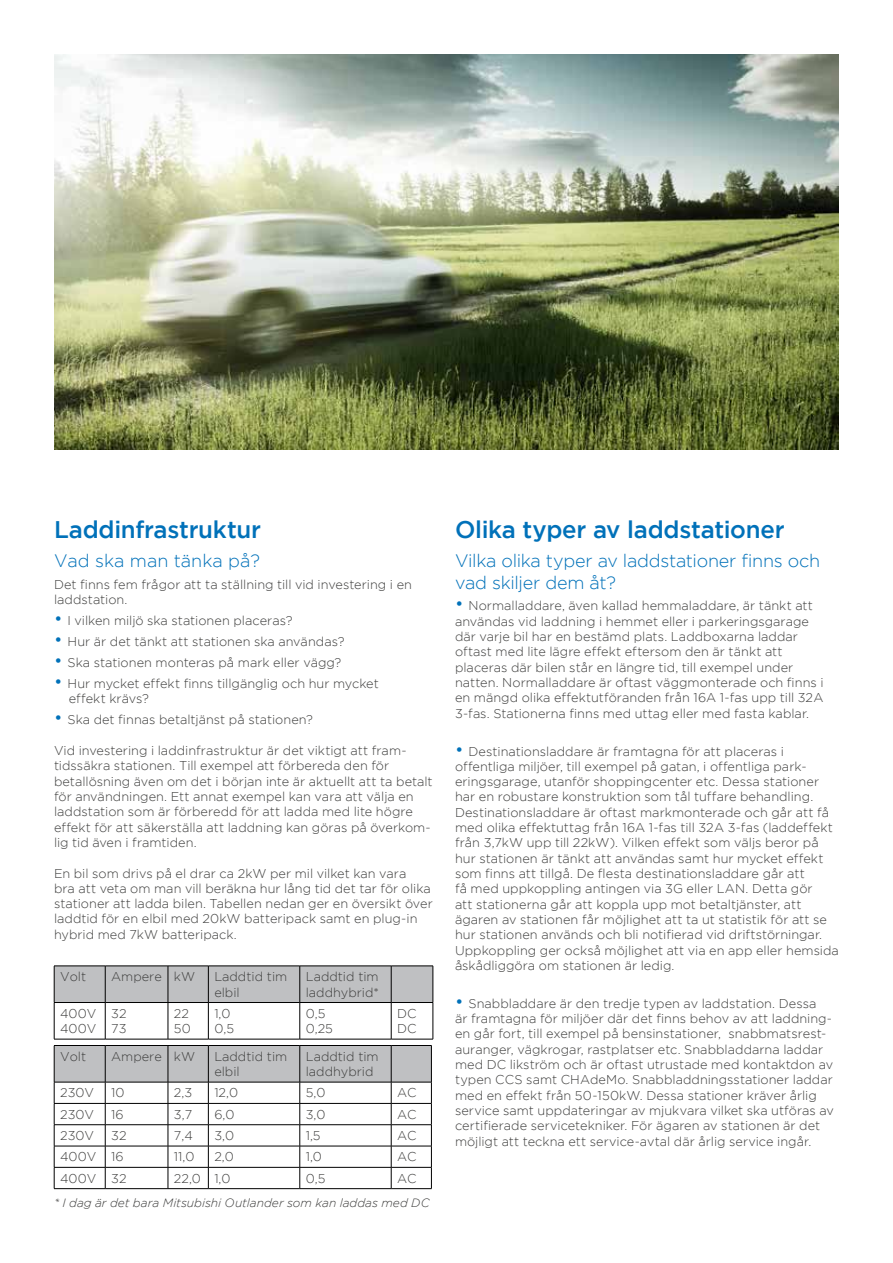
<style>
.page{position:relative;width:893px;height:1263px;background:#fff}
.page>*{position:absolute;margin:0;border:0;box-sizing:border-box;transform-origin:0 0}
.t1{font:500 24px "Gotham";letter-spacing:-.01em;color:#0071b9}
.t2{font:300 18px/21.6px "Gotham";letter-spacing:-.015em;color:#0071b9}
.t3{font:300 12.75px/15.3px "Gotham";color:#3c3c3b}
.t4{font:italic 300 12px "Gotham";color:#3c3c3b}
.s1{font-size:18px;color:#0071b9}
</style>
<div class="page">
<div style="left:55px;top:967px;width:378px;height:35px;background:#bfc0c2"></div>
<hr style="left:54px;top:966px;width:51px;height:1px;background:#000">
<hr style="left:54px;top:966px;width:1px;height:36px;background:#000">
<hr style="left:105px;top:966px;width:63px;height:1px;background:#000">
<hr style="left:105px;top:966px;width:1px;height:36px;background:#000">
<hr style="left:168px;top:966px;width:40px;height:1px;background:#000">
<hr style="left:168px;top:966px;width:1px;height:36px;background:#000">
<hr style="left:208px;top:966px;width:92px;height:1px;background:#000">
<hr style="left:208px;top:966px;width:1px;height:36px;background:#000">
<hr style="left:300px;top:966px;width:91px;height:1px;background:#000">
<hr style="left:300px;top:966px;width:1px;height:36px;background:#000">
<hr style="left:391px;top:966px;width:42px;height:1px;background:#000">
<hr style="left:391px;top:966px;width:1px;height:36px;background:#000">
<hr style="left:433px;top:966px;width:1px;height:36px;background:#000">
<hr style="left:54px;top:1002px;width:51px;height:1px;background:#000">
<hr style="left:54px;top:1003px;width:1px;height:36px;background:#000">
<hr style="left:105px;top:1002px;width:63px;height:1px;background:#000">
<hr style="left:105px;top:1003px;width:1px;height:36px;background:#000">
<hr style="left:168px;top:1002px;width:40px;height:1px;background:#000">
<hr style="left:168px;top:1003px;width:1px;height:36px;background:#000">
<hr style="left:208px;top:1002px;width:92px;height:1px;background:#000">
<hr style="left:208px;top:1003px;width:1px;height:36px;background:#000">
<hr style="left:300px;top:1002px;width:91px;height:1px;background:#000">
<hr style="left:300px;top:1003px;width:1px;height:36px;background:#000">
<hr style="left:391px;top:1002px;width:42px;height:1px;background:#000">
<hr style="left:391px;top:1003px;width:1px;height:36px;background:#000">
<hr style="left:433px;top:1003px;width:1px;height:36px;background:#000">
<hr style="left:54px;top:1039px;width:51px;height:1px;background:#000">
<hr style="left:105px;top:1039px;width:63px;height:1px;background:#000">
<hr style="left:168px;top:1039px;width:40px;height:1px;background:#000">
<hr style="left:208px;top:1039px;width:92px;height:1px;background:#000">
<hr style="left:300px;top:1039px;width:91px;height:1px;background:#000">
<hr style="left:391px;top:1039px;width:42px;height:1px;background:#000">
<svg style="left:54px;top:1045px;width:378px;height:143px"></svg>
<hr style="left:54px;top:1188px;width:51px;height:1px;background:#000">
<hr style="left:105px;top:1188px;width:63px;height:1px;background:#000">
<hr style="left:168px;top:1188px;width:40px;height:1px;background:#000">
<hr style="left:208px;top:1188px;width:92px;height:1px;background:#000">
<hr style="left:300px;top:1188px;width:91px;height:1px;background:#000">
<hr style="left:391px;top:1188px;width:41px;height:1px;background:#000">
<img style="left:55px;top:54px;width:784px;height:396px">
<h1 class="t1" style="left:54px;top:516px;width:209px">Laddinfrastruktur</h1>
<h2 class="t2" style="left:54px;top:550px;width:207px">Vad ska man tänka på?</h2>
<p class="t3" style="left:54px;top:576px;width:359px">Det finns fem frågor att ta ställning till vid investering i en laddstation.</p>
<p class="t3" style="left:54px;top:613px;width:240px"><span class="s1">•</span> I vilken miljö ska stationen placeras?</p>
<p class="t3" style="left:54px;top:634px;width:292px"><span class="s1">•</span> Hur är det tänkt att stationen ska användas?</p>
<p class="t3" style="left:54px;top:655px;width:289px"><span class="s1">•</span> Ska stationen monteras på mark eller vägg?</p>
<p class="t3" style="left:69px;top:676px;width:311px;text-indent:-15px"><span class="s1">•</span> Hur mycket effekt finns tillgänglig och hur mycket effekt krävs?</p>
<p class="t3" style="left:54px;top:712px;width:261px"><span class="s1">•</span> Ska det finnas betaltjänst på stationen?</p>
<p class="t3" style="left:54px;top:743px;width:380px">Vid investering i laddinfrastruktur är det viktigt att fram&shy;tidssäkra stationen. Till exempel att förbereda den för betallösning även om det i början inte är aktuellt att ta betalt för användningen. Ett annat exempel kan vara att välja en laddstation som är förberedd för att ladda med lite högre effekt för att säkerställa att laddning kan göras på överkom&shy;lig tid även i framtiden.</p>
<p class="t3" style="left:54px;top:865px;width:380px">En bil som drivs på el drar ca 2kW per mil vilket kan vara<br>bra att veta om man vill beräkna hur lång tid det tar för olika stationer att ladda bilen. Tabellen nedan ger en översikt över laddtid för en elbil med 20kW batteripack samt en plug-in hybrid med 7kW batteripack.</p>
<p class="t3" style="left:60px;top:969px;width:27px">Volt</p>
<p class="t3" style="left:111px;top:969px;width:85px">Ampere kW</p>
<p class="t3" style="left:214px;top:969px;width:74px">Laddtid tim elbil</p>
<p class="t3" style="left:306px;top:969px;width:75px">Laddtid tim laddhybrid*</p>
<p class="t3" style="left:60px;top:1005px;width:38px">400V<br>400V</p>
<p class="t3" style="left:111px;top:1005px;width:17px">32<br>73</p>
<p class="t3" style="left:174px;top:1005px;width:18px">22<br>50</p>
<p class="t3" style="left:214px;top:1005px;width:21px">1,0<br>0,5</p>
<p class="t3" style="left:306px;top:1005px;width:29px">0,5<br>0,25</p>
<p class="t3" style="left:397px;top:1005px;width:21px">DC<br>DC</p>
<p class="t3" style="left:60px;top:1048px;width:27px">Volt</p>
<p class="t3" style="left:111px;top:1048px;width:85px">Ampere kW</p>
<p class="t3" style="left:214px;top:1048px;width:74px">Laddtid tim elbil</p>
<p class="t3" style="left:306px;top:1048px;width:74px">Laddtid tim laddhybrid</p>
<p class="t3" style="left:60px;top:1085px;width:35px">230V</p>
<p class="t3" style="left:111px;top:1085px;width:15px">10</p>
<p class="t3" style="left:174px;top:1085px;width:20px">2,3</p>
<p class="t3" style="left:214px;top:1085px;width:25px">12,0</p>
<p class="t3" style="left:306px;top:1085px;width:21px">5,0</p>
<p class="t3" style="left:397px;top:1085px;width:21px">AC</p>
<p class="t3" style="left:60px;top:1106px;width:35px">230V</p>
<p class="t3" style="left:111px;top:1106px;width:14px">16</p>
<p class="t3" style="left:174px;top:1106px;width:20px">3,7</p>
<p class="t3" style="left:214px;top:1106px;width:22px">6,0</p>
<p class="t3" style="left:306px;top:1106px;width:21px">3,0</p>
<p class="t3" style="left:397px;top:1106px;width:21px">AC</p>
<p class="t3" style="left:60px;top:1128px;width:35px">230V</p>
<p class="t3" style="left:111px;top:1128px;width:17px">32</p>
<p class="t3" style="left:174px;top:1128px;width:20px">7,4</p>
<p class="t3" style="left:214px;top:1128px;width:21px">3,0</p>
<p class="t3" style="left:306px;top:1128px;width:16px">1,5</p>
<p class="t3" style="left:397px;top:1128px;width:21px">AC</p>
<p class="t3" style="left:60px;top:1149px;width:65px">400V 16</p>
<p class="t3" style="left:174px;top:1149px;width:22px">11,0</p>
<p class="t3" style="left:214px;top:1149px;width:21px">2,0</p>
<p class="t3" style="left:306px;top:1149px;width:18px">1,0</p>
<p class="t3" style="left:397px;top:1149px;width:21px">AC</p>
<p class="t3" style="left:60px;top:1170px;width:68px">400V 32</p>
<p class="t3" style="left:174px;top:1170px;width:58px">22,0 1,0</p>
<p class="t3" style="left:306px;top:1170px;width:21px">0,5</p>
<p class="t3" style="left:397px;top:1170px;width:21px">AC</p>
<p class="t4" style="left:54px;top:1196px;width:377px">* I dag är det bara Mitsubishi Outlander som kan laddas med DC</p>
<h1 class="t1" style="left:455px;top:516px;width:331px">Olika typer av laddstationer</h1>
<h2 class="t2" style="left:455px;top:550px;width:367px">Vilka olika typer av laddstationer finns och vad skiljer dem åt?</h2>
<p class="t3" style="left:455px;top:598px;width:370px"><span class="s1">•</span> Normalladdare, även kallad hemmaladdare, är tänkt att användas vid laddning i hemmet eller i parkeringsgarage där varje bil har en bestämd plats. Laddboxarna laddar oftast med lite lägre effekt eftersom den är tänkt att placeras där bilen står en längre tid, till exempel under natten. Normalladdare är oftast väggmonterade och finns i en mängd olika effektutföranden från 16A 1-fas upp till 32A 3-fas. Stationerna finns med uttag eller med fasta kablar.</p>
<p class="t3" style="left:455px;top:743px;width:385px"><span class="s1">•</span> Destinationsladdare är framtagna för att placeras i offentliga miljöer, till exempel på gatan, i offentliga park&shy;eringsgarage, utanför shoppingcenter etc. Dessa stationer har en robustare konstruktion som tål tuffare behandling.<br>Destinationsladdare är oftast markmonterade och går att få med olika effektuttag från 16A 1-fas till 32A 3-fas (laddeffekt från 3,7kW upp till 22kW). Vilken effekt som väljs beror på hur stationen är tänkt att användas samt hur mycket effekt som finns att tillgå. De flesta destinationsladdare går att<br>få med uppkoppling antingen via 3G eller LAN. Detta gör<br>att stationerna går att koppla upp mot betaltjänster, att ägaren av stationen får möjlighet att ta ut statistik för att se hur stationen används och bli notifierad vid driftstörningar.<br>Uppkoppling ger också möjlighet att via en app eller hemsida åskådliggöra om stationen är ledig.</p>
<p class="t3" style="left:455px;top:995px;width:380px"><span class="s1">•</span> Snabbladdare är den tredje typen av laddstation. Dessa<br>är framtagna för miljöer där det finns behov av att laddning&shy;en går fort, till exempel på bensinstationer, snabbmatsrest&shy;auranger, vägkrogar, rastplatser etc. Snabbladdarna laddar med DC likström och är oftast utrustade med kontaktdon av typen CCS samt CHAdeMo. Snabbladdningsstationer laddar med en effekt från 50-150kW. Dessa stationer kräver årlig service samt uppdateringar av mjukvara vilket ska utföras av certifierade servicetekniker. För ägaren av stationen är det möjligt att teckna ett service-avtal där årlig service ingår.</p>
</div>
